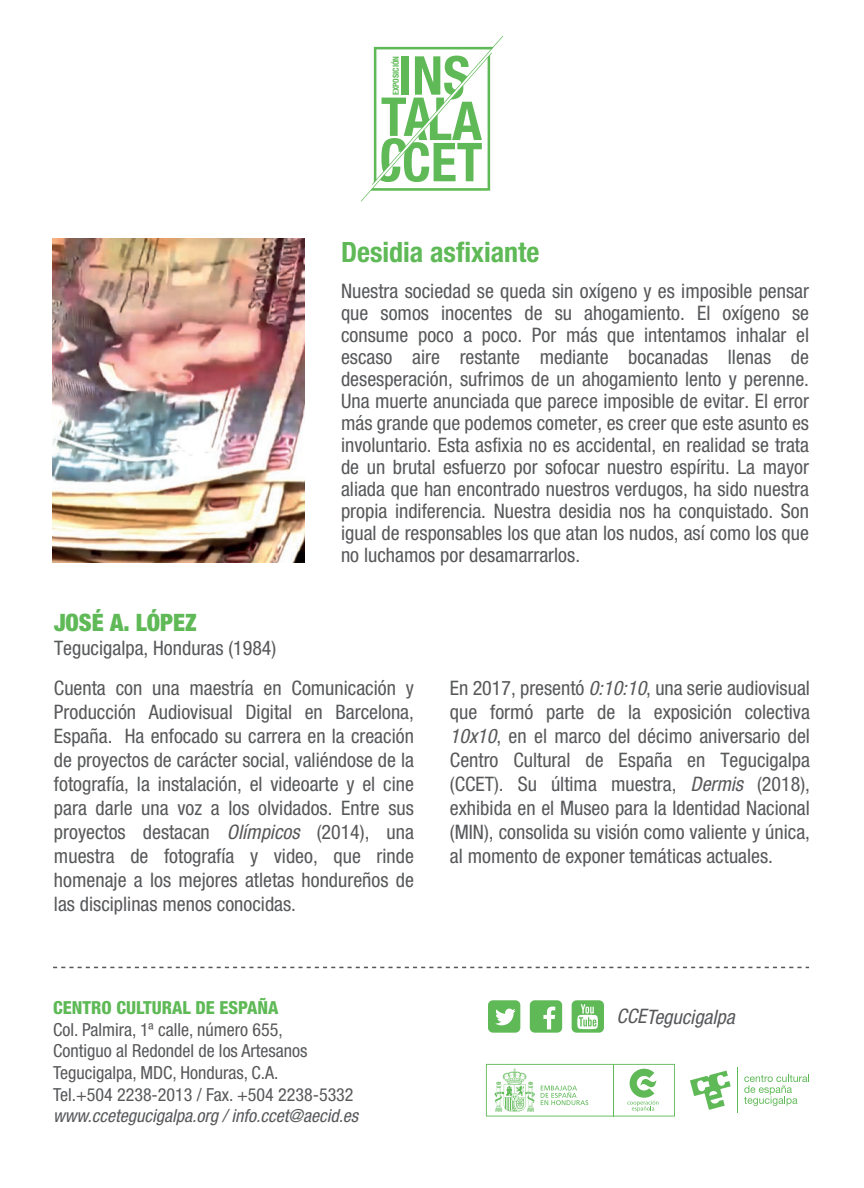
<style>
.page{position:relative;width:864px;height:1188px;background:#fff}
.page>*{position:absolute;margin:0;border:0;box-sizing:border-box;transform-origin:0 0}
.t1{font:700 condensed 28px "Helvetica Neue";color:#5eb956}
.t2{font:900 condensed 24px "Helvetica Neue";color:#5eb956}
.t3{font:condensed 20px/24px "Helvetica Neue";color:#57585a;text-align:justify}
.t4{font:italic condensed 20px "Helvetica Neue";color:#57585a}
.t5{font:condensed 18px/21.6px "Helvetica Neue";color:#57585a}
.t6{font:italic condensed 18px "Helvetica Neue";color:#57585a}
.t7{font:800 condensed 18px "Helvetica Neue";color:#5eb956}
.t8{font:700 condensed 8.2px "Helvetica Neue";letter-spacing:-.005em;color:#5eb956}
.s1{font-style:italic}
</style>
<div class="page">
<svg style="left:361px;top:36px;width:142px;height:165px"></svg>
<svg style="left:530px;top:1000px;width:32px;height:33px"></svg>
<svg style="left:572px;top:1000px;width:32px;height:33px"></svg>
<svg style="left:488px;top:1000px;width:32px;height:33px"></svg>
<svg style="left:486px;top:1064px;width:189px;height:53px"></svg>
<hr style="left:613px;top:1064px;width:1px;height:53px;background:#5eb956">
<hr style="left:737px;top:1067px;width:1px;height:46px;background:#5eb956">
<svg style="left:744px;top:1075px;width:65px;height:31px"></svg>
<svg style="left:690px;top:1071px;width:41px;height:39px"></svg>
<svg style="left:53px;top:967px;width:756px;height:1px"></svg>
<img style="left:52px;top:238px;width:252px;height:324px">
<p class="t8" style="left:391px;top:95px;width:41px;rotate:-90deg">EXPOSICIÓN</p>
<h1 class="t1" style="left:341px;top:235px;width:200px">Desidia asfixiante</h1>
<p class="t2" style="left:54px;top:607px;width:144px">JOSÉ A. LÓPEZ</p>
<p class="t3" style="left:54px;top:636px;width:224px">Tegucigalpa, Honduras (1984)</p>
<p class="t3" style="left:341px;top:279px;width:470px;line-height:22px">Nuestra sociedad se queda sin oxígeno y es imposible pensar que somos inocentes de su ahogamiento. El oxígeno se consume poco a poco. Por más que intentamos inhalar el escaso aire restante mediante bocanadas llenas de desesperación, sufrimos de un ahogamiento lento y perenne.<br>Una muerte anunciada que parece imposible de evitar. El error más grande que podemos cometer, es creer que este asunto es involuntario. Esta asfixia no es accidental, en realidad se trata de un brutal esfuerzo por sofocar nuestro espíritu. La mayor aliada que han encontrado nuestros verdugos, ha sido nuestra propia indiferencia. Nuestra desidia nos ha conquistado. Son igual de responsables los que atan los nudos, así como los que no luchamos por desamarrarlos.</p>
<p class="t3" style="left:54px;top:676px;width:362px">Cuenta con una maestría en Comunicación y Producción Audiovisual Digital en Barcelona, España. Ha enfocado su carrera en la creación de proyectos de carácter social, valiéndose de la fotografía, la instalación, el videoarte y el cine para darle una voz a los olvidados. Entre sus proyectos destacan <span class="s1">Olímpicos</span> (2014), una muestra de fotografía y video, que rinde homenaje a los mejores atletas hondureños de las disciplinas menos conocidas.</p>
<p class="t3" style="left:450px;top:676px;width:362px">En 2017, presentó <span class="s1">0:10:10</span>, una serie audiovisual que formó parte de la exposición colectiva <span class="s1">10x10</span>, en el marco del décimo aniversario del Centro Cultural de España en Tegucigalpa (CCET). Su última muestra, <span class="s1">Dermis</span> (2018), exhibida en el Museo para la Identidad Nacional (MIN), consolida su visión como valiente y única, al momento de exponer temáticas actuales.</p>
<p class="t7" style="left:53px;top:997px;width:227px">CENTRO CULTURAL DE ESPAÑA</p>
<p class="t5" style="left:53px;top:1018px;width:302px">Col. Palmira, 1ª calle, número 655,<br>Contiguo al Redondel de los Artesanos Tegucigalpa, MDC, Honduras, C.A.<br>Tel.+504 2238-2013 / Fax. +504 2238-5332</p>
<p class="t6" style="left:53px;top:1105px;width:307px">www.ccetegucigalpa.org / info.ccet@aecid.es</p>
<p class="t4" style="left:617px;top:1005px;width:120px">CCETegucigalpa</p>
</div>
